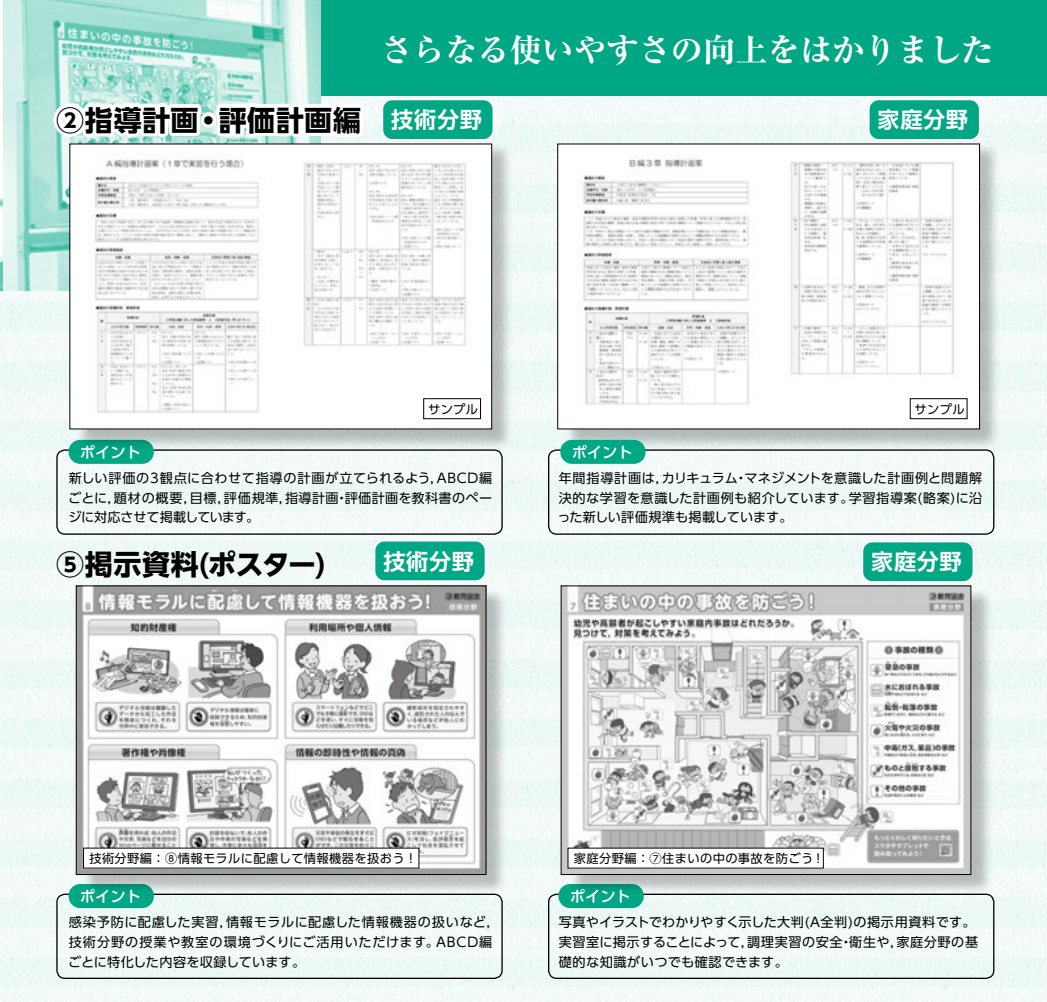
<style>
.page{position:relative;width:1047px;height:1002px;background:#fff}
.page>*{position:absolute;margin:0;border:0;box-sizing:border-box;transform-origin:0 0}
.t1{font:700 expanded 32.2px "Ryumin Pro";color:#fff}
.t2{font:700 28px "UD Shin Go NT Pro";letter-spacing:.025em;color:#000}
.t3{font:700 22.22px "UD Shin Go NT Pro De";letter-spacing:.03em;color:#fff}
.t4{font:500 15.22px "UD Shin Go Pro";color:#fff}
.t5{font:13.12px/19.8px "UD Shin Go Pro";letter-spacing:.03em;color:#000;text-align:justify}
.t6{font:13.12px/19.8px "UD Shin Go Pro";letter-spacing:.05em;color:#000}
.t7{font:12.25px "UD Shin Go Pro";letter-spacing:.03em;color:#000}
</style>
<div class="page">
<div style="left:4px;top:291px;width:1043px;height:711px;background:#f1faf8"></div>
<img style="left:0;top:291px;width:4px;height:711px">
<div style="left:0;top:0;width:1047px;height:96px;background:#00a784"></div>
<img style="left:0;top:0;width:320px;height:291px">
<div style="left:56px;top:893px;width:447px;height:86px;border:1px solid #000;border-radius:8px"></div>
<img style="left:28px;top:533px;width:486px;height:416px">
<div style="left:374px;top:541px;width:111px;height:40px;background:#00a784;border-radius:10px"></div>
<div style="left:373px;top:540px;width:113px;height:42px;border:2px solid #fff;border-radius:10px"></div>
<div style="left:548px;top:893px;width:446px;height:86px;border:1px solid #000;border-radius:8px"></div>
<div style="left:56px;top:449px;width:447px;height:86px;border:1px solid #000;border-radius:8px"></div>
<img style="left:22px;top:89px;width:487px;height:417px">
<div style="left:70px;top:144px;width:422px;height:285px;background:#fff"></div>
<img style="left:509px;top:96px;width:538px;height:410px">
<div style="left:558px;top:144px;width:421px;height:285px;background:#fff"></div>
<div style="left:557px;top:144px;width:423px;height:285px;border:1px solid #000"></div>
<svg style="left:48px;top:98px;width:157px;height:44px"></svg>
<div style="left:201px;top:112px;width:15px;height:16px;border:7px solid #fff;border-radius:50%"></div>
<svg style="left:212px;top:69px;width:155px;height:76px"></svg>
<div style="left:382px;top:99px;width:111px;height:41px;background:#00a784;border-radius:10px"></div>
<div style="left:381px;top:98px;width:113px;height:43px;border:2px solid #fff;border-radius:10px"></div>
<div style="left:868px;top:99px;width:111px;height:41px;background:#00a784;border-radius:10px"></div>
<div style="left:868px;top:98px;width:112px;height:43px;border:2px solid #fff;border-radius:10px"></div>
<div style="left:548px;top:449px;width:446px;height:86px;border:1px solid #000;border-radius:8px"></div>
<div style="left:560px;top:440px;width:85px;height:24px;background:#00a784;border-radius:12px"></div>
<img style="left:78px;top:587px;width:406px;height:286px">
<div style="left:76px;top:585px;width:410px;height:290px;border:1px solid #000"></div>
<img style="left:514px;top:533px;width:533px;height:416px">
<img style="left:562px;top:587px;width:407px;height:286px">
<div style="left:568px;top:848px;width:255px;height:20px;background:#fff"></div>
<div style="left:83px;top:848px;width:336px;height:20px;background:#fff"></div>
<div style="left:0;top:533px;width:25px;height:412px;background:#f0f9f7"></div>
<img style="left:95px;top:159px;width:165px;height:254px">
<img style="left:303px;top:161px;width:178px;height:259px">
<img style="left:583px;top:159px;width:166px;height:246px">
<img style="left:790px;top:161px;width:178px;height:259px">
<div style="left:424px;top:399px;width:56px;height:20px;background:#fff"></div>
<div style="left:423px;top:398px;width:58px;height:21px;border:1px solid #000"></div>
<div style="left:910px;top:399px;width:57px;height:20px;background:#fff"></div>
<div style="left:910px;top:398px;width:57px;height:21px;border:1px solid #000"></div>
<h2 class="t2" style="left:56px;top:97px;width:306px">②指導計画・評価計画編</h2>
<h1 class="t1" style="left:380px;top:24px;width:614px">さらなる使いやすさの向上をはかりました</h1>
<h3 class="t3" style="left:391px;top:102px;width:92px">技術分野</h3>
<h3 class="t3" style="left:877px;top:102px;width:92px">家庭分野</h3>
<p class="t7" style="left:428px;top:399px;width:52px">サンプル</p>
<p class="t7" style="left:914px;top:399px;width:52px">サンプル</p>
<p class="t4" style="left:80px;top:440px;width:62px">ポイント</p>
<p class="t5" style="left:68px;top:467px;width:425px">新しい評価の3観点に合わせて指導の計画が立てられるよう，ABCD編ごとに，題材の概要，目標，評価規準，指導計画・評価計画を教科書のページに対応させて掲載しています。</p>
<p class="t4" style="left:572px;top:440px;width:62px">ポイント</p>
<p class="t5" style="left:557px;top:467px;width:426px">年間指導計画は，カリキュラム・マネジメントを意識した計画例と問題解決的な学習を意識した計画例も紹介しています。学習指導案(略案)に沿った新しい評価規準も掲載しています。</p>
<h2 class="t2" style="left:56px;top:541px;width:271px">⑤掲示資料(ポスター)</h2>
<h3 class="t3" style="left:383px;top:543px;width:92px">技術分野</h3>
<h3 class="t3" style="left:871px;top:544px;width:92px">家庭分野</h3>
<p class="t7" style="left:89px;top:848px;width:329px">技術分野編：⑧情報モラルに配慮して情報機器を扱おう！</p>
<p class="t7" style="left:574px;top:848px;width:252px">家庭分野編：⑦住まいの中の事故を防ごう！</p>
<p class="t4" style="left:80px;top:884px;width:62px">ポイント</p>
<p class="t6" style="left:68px;top:912px;width:433px">感染予防に配慮した実習，情報モラルに配慮した情報機器の扱いなど，技術分野の授業や教室の環境づくりにご活用いただけます。ABCD編ごとに特化した内容を収録しています。</p>
<p class="t4" style="left:570px;top:884px;width:62px">ポイント</p>
<p class="t5" style="left:559px;top:912px;width:421px;text-align:left">写真やイラストでわかりやすく示した大判(A全判)の掲示用資料です。実習室に掲示することによって，調理実習の安全・衛生や，家庭分野の基礎的な知識がいつでも確認できます。</p>
</div>
